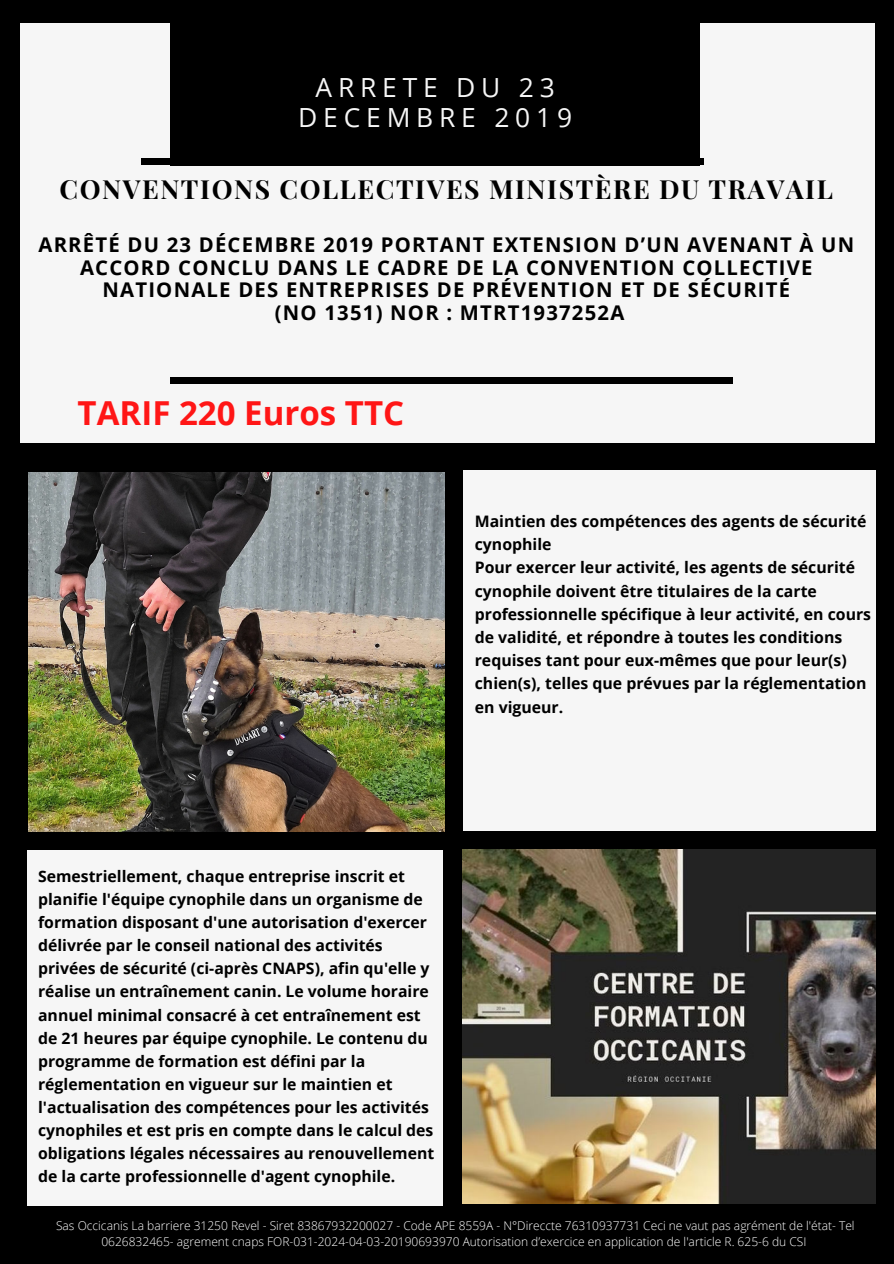
<style>
.page{position:relative;width:894px;height:1264px;background:#fff}
.page>*{position:absolute;margin:0;border:0;box-sizing:border-box;transform-origin:0 0}
.t1{font:700 33px "Open Sans";color:#ff1616}
.t2{font:700 26.4px "Playfair Display";letter-spacing:.06em;color:#000}
.t3{font:26.4px/29.2px "Open Sans";letter-spacing:.22em;color:#f6f6f6;text-align:center}
.t4{font:700 20.25px/22.5px "Open Sans";letter-spacing:.06em;color:#000;text-align:center}
.t5{font:700 15.9px/23.2px "Open Sans";color:#000}
.t6{font:700 15.75px/23.1px "Open Sans";color:#000}
.t7{font:300 12px/16px "Open Sans";color:#fff;text-align:center}
</style>
<div class="page">
<div style="left:0;top:0;width:893px;height:1263px;background:#000"></div>
<div style="left:27px;top:850px;width:416px;height:355px;background:#f6f6f6"></div>
<div style="left:20px;top:23px;width:854px;height:419px;background:#f6f6f6"></div>
<div style="left:170px;top:19px;width:529px;height:146px;background:#000"></div>
<div style="left:142px;top:158px;width:561px;height:7px;background:#000"></div>
<div style="left:170px;top:377px;width:562px;height:7px;background:#000"></div>
<div style="left:463px;top:470px;width:412px;height:360px;background:#f6f6f6"></div>
<img style="left:29px;top:472px;width:415px;height:359px">
<img style="left:462px;top:849px;width:412px;height:354px">
<p class="t3" style="left:298px;top:72px;width:275px">ARRETE DU 23<br>DECEMBRE 2019</p>
<p class="t2" style="left:59px;top:171px;width:774px">CONVENTIONS COLLECTIVES MINISTÈRE DU TRAVAIL</p>
<p class="t4" style="left:38px;top:233px;width:817px">ARRÊTÉ DU 23 DÉCEMBRE 2019 PORTANT EXTENSION D’UN AVENANT À UN<br>ACCORD CONCLU DANS LE CADRE DE LA CONVENTION COLLECTIVE<br>NATIONALE DES ENTREPRISES DE PRÉVENTION ET DE SÉCURITÉ</p>
<p class="t4" style="left:275px;top:301px;width:351px">(NO 1351) NOR : MTRT1937252A</p>
<p class="t1" style="left:78px;top:389px;width:328px">TARIF 220 Euros TTC</p>
<p class="t5" style="left:474px;top:509px;width:393px">Maintien des compétences des agents de sécurité cynophile</p>
<p class="t5" style="left:474px;top:555px;width:398px">Pour exercer leur activité, les agents de sécurité cynophile doivent être titulaires de la carte professionnelle spécifique à leur activité, en cours de validité, et répondre à toutes les conditions requises tant pour eux-mêmes que pour leur(s) chien(s), telles que prévues par la réglementation en vigueur.</p>
<p class="t6" style="left:38px;top:864px;width:397px">Semestriellement, chaque entreprise inscrit et planifie l'équipe cynophile dans un organisme de formation disposant d'une autorisation d'exercer délivrée par le conseil national des activités privées de sécurité (ci-après CNAPS), afin qu'elle y réalise un entraînement canin. Le volume horaire annuel minimal consacré à cet entraînement est de 21 heures par équipe cynophile. Le contenu du programme de formation est défini par la réglementation en vigueur sur le maintien et l'actualisation des compétences pour les activités cynophiles et est pris en compte dans le calcul des obligations légales nécessaires au renouvellement de la carte professionnelle d'agent cynophile.</p>
<p class="t7" style="left:56px;top:1216px;width:799px">Sas Occicanis La barriere 31250 Revel - Siret 83867932200027 - Code APE 8559A - N°Direccte 76310937731 Ceci ne vaut pas agrément de l'état- Tel<br>0626832465- agrement cnaps FOR-031-2024-04-03-20190693970 Autorisation d’exercice en application de l'article R. 625-6 du CSI</p>
</div>
